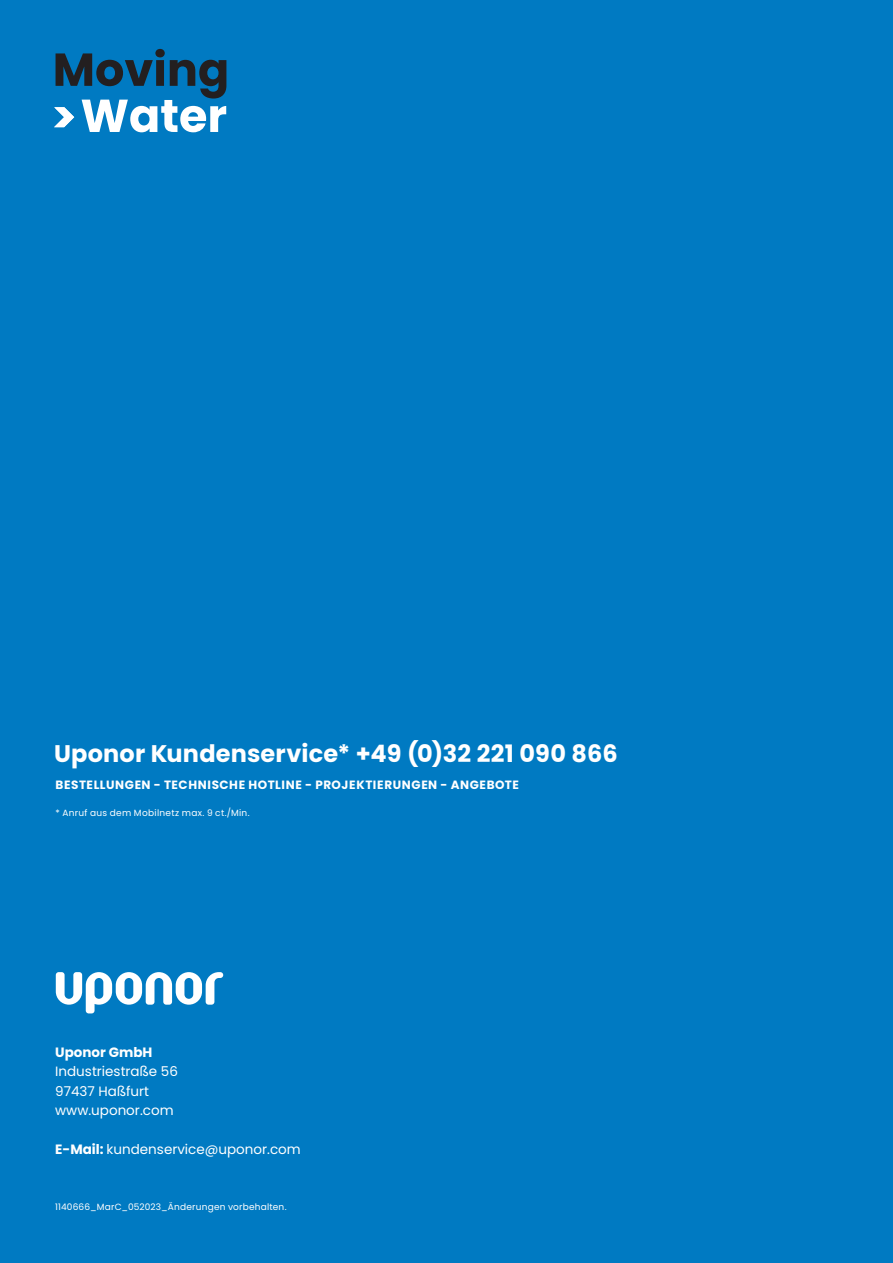
<style>
.page{position:relative;width:893px;height:1263px;background:#007ac2}
.page>*{position:absolute;margin:0;border:0;box-sizing:border-box;transform-origin:0 0}
.t1{font:700 24px "Poppins";letter-spacing:.005em;color:#fff}
.t2{font:13.5px/19.5px "Poppins";color:#fff}
.t3{font:700 13.5px "Poppins";color:#fff}
.t4{font:700 12px "Poppins";letter-spacing:.045em;color:#fff}
.t5{font:9px "Poppins";letter-spacing:.025em;color:#fff}
.s1{font-weight:700}
</style>
<div class="page">
<svg style="left:56px;top:972px;width:167px;height:41px"></svg>
<svg style="left:54px;top:49px;width:172px;height:83px"></svg>
<h1 class="t1" style="left:54px;top:740px;width:565px">Uponor Kundenservice* +49 (0)32 221 090 866</h1>
<h3 class="t4" style="left:56px;top:777px;width:465px">BESTELLUNGEN - TECHNISCHE HOTLINE - PROJEKTIERUNGEN - ANGEBOTE</h3>
<p class="t5" style="left:56px;top:807px;width:196px">* Anruf aus dem Mobilnetz max. 9 ct./Min.</p>
<h2 class="t3" style="left:55px;top:1044px;width:99px">Uponor GmbH</h2>
<h2 class="t2" style="left:55px;top:1062px;width:124px">Industriestraße 56<br>97437 Haßfurt www.uponor.com</h2>
<h2 class="t2" style="left:55px;top:1140px;width:247px"><span class="s1">E-Mail:</span> kundenservice@uponor.com</h2>
<p class="t5" style="left:55px;top:1202px;width:233px">1140666_MarC_052023_Änderungen vorbehalten.</p>
</div>
